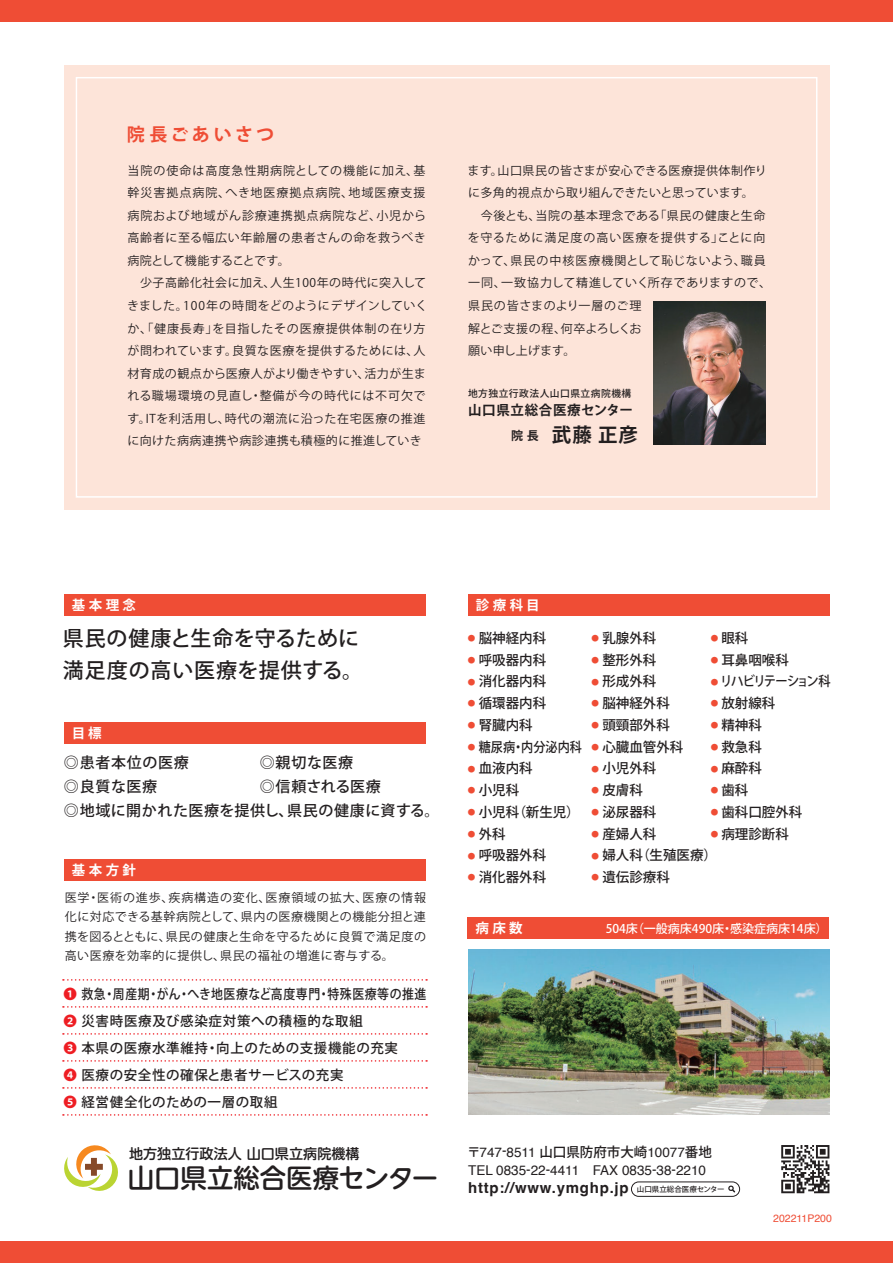
<style>
.page{position:relative;width:893px;height:1263px;background:#fff}
.page>*{position:absolute;margin:0;border:0;box-sizing:border-box;transform-origin:0 0}
.t1{font:500 26.4px "UD Shin M Go Pro";color:#231f20}
.t2{font:500 21px/31.5px "Koz Go Pr 6 N";letter-spacing:.04em;color:#231f20}
.t3{font:700 19.5px "Koz Go Pr 6 N";color:#231f20}
.t4{font:700 18px "Koz Go Pr 6 N";letter-spacing:.19em;color:#ef4d35}
.t5{font:500 15px/24px "Koz Go Pr 6 N";letter-spacing:.04em;color:#231f20}
.t6{font:700 15px "Helvetica";letter-spacing:.05em;color:#231f20}
.t7{font:500 14.1px "UD Shin M Go Pro";color:#231f20}
.t8{font:500 13.5px/21.8px "Koz Go Pr 6 N";color:#231f20}
.t9{font:500 13.5px/27px "Koz Go Pr 6 N";letter-spacing:.05em;color:#231f20;scale:.88 1}
.t10{font:13.5px/18px "Helvetica";color:#231f20}
.t11{font:700 13.5px "Koz Go Pr 6 N";letter-spacing:.25em;color:#fff}
.t12{font:700 13.5px "Koz Go Pr 6 N";letter-spacing:.05em;color:#231f20}
.t13{font:12px/22.5px "Koz Go Pr 6 N";letter-spacing:.045em;color:#231f20}
.t14{font:500 12px "Koz Go Pr 6 N";color:#fff}
.t15{font:10.5px "Helvetica";color:#ef4d35}
.t16{font:500 9.75px "Koz Go Pr 6 N";letter-spacing:.05em;color:#231f20}
.t17{font:500 7.5px "Koz Go Pr 6 N";color:#ef4d35}
.s1{font-size:12px}
.s2{color:#ee1d23}
.s3{font-family:"Koz Go Pr 6 N";font-weight:500}
.s4{font-family:"Koz Go Pr 6 N";font-weight:500;font-size:7.5px}
</style>
<div class="page">
<div style="left:0;top:0;width:893px;height:21px;background:#ef4d35"></div>
<div style="left:0;top:1242px;width:893px;height:21px;background:#ef4d35"></div>
<div style="left:64px;top:594px;width:361px;height:21px;background:#ef4d35"></div>
<div style="left:64px;top:723px;width:361px;height:21px;background:#ef4d35"></div>
<div style="left:64px;top:859px;width:361px;height:22px;background:#ef4d35"></div>
<div style="left:468px;top:917px;width:361px;height:22px;background:#ef4d35"></div>
<img style="left:468px;top:950px;width:361px;height:164px">
<div style="left:468px;top:594px;width:362px;height:21px;background:#ef4d35"></div>
<div style="left:64px;top:65px;width:765px;height:445px;background:#fde4d9"></div>
<div style="left:76px;top:77px;width:741px;height:421px;border:2px solid #fff"></div>
<img style="left:654px;top:302px;width:111px;height:142px">
<svg style="left:781px;top:1145px;width:48px;height:48px"></svg>
<svg style="left:64px;top:1145px;width:54px;height:46px"></svg>
<svg style="left:63px;top:1114px;width:364px;height:2px"></svg>
<svg style="left:63px;top:1087px;width:364px;height:2px"></svg>
<svg style="left:63px;top:1060px;width:364px;height:2px"></svg>
<svg style="left:63px;top:1033px;width:364px;height:2px"></svg>
<svg style="left:63px;top:1006px;width:364px;height:2px"></svg>
<svg style="left:63px;top:979px;width:364px;height:2px"></svg>
<svg style="left:728px;top:1185px;width:7px;height:7px"></svg>
<div style="left:631px;top:1181px;width:109px;height:16px;border:1px solid #231f20;border-radius:7px"></div>
<h3 class="t4" style="left:127px;top:124px;width:149px">院長ごあいさつ</h3>
<p class="t13" style="left:127px;top:160px;width:302px">当院の使命は高度急性期病院としての機能に加え、基幹災害拠点病院、へき地医療拠点病院、地域医療支援病院および地域がん診療連携拠点病院など、小児から高齢者に至る幅広い年齢層の患者さんの命を救うべき病院として機能することです。<br>　少子高齢化社会に加え、人生100年の時代に突入してきました。100年の時間をどのようにデザインしていくか、「健康長寿」を目指したその医療提供体制の在り方が問われています。良質な医療を提供するためには、人材育成の観点から医療人がより働きやすい、活力が生まれる職場環境の見直し・整備が今の時代には不可欠です。ITを利活用し、時代の潮流に沿った在宅医療の推進に向けた病病連携や病診連携も積極的に推進していき</p>
<p class="t13" style="left:468px;top:160px;width:305px">ます。山口県民の皆さまが安心できる医療提供体制作りに多角的視点から取り組んできたいと思っています。<br>　今後とも、当院の基本理念である「県民の健康と生命を守るために満足度の高い医療を提供する」ことに向かって、県民の中核医療機関として恥じないよう、職員一同、一致協力して精進していく所存でありますので、県民の皆さまのより一層のご理<br>解とご支援の程、何卒よろしくお<br>願い申し上げます。</p>
<p class="t16" style="left:468px;top:388px;width:165px">地方独立行政法人山口県立病院機構</p>
<p class="t12" style="left:468px;top:402px;width:166px">山口県立総合医療センター</p>
<h3 class="t3" style="left:511px;top:424px;width:129px"><span class="s1">院 長</span> 武藤 正彦</h3>
<p class="t11" style="left:72px;top:597px;width:66px">基本理念</p>
<h2 class="t2" style="left:63px;top:623px;width:302px">県民の健康と生命を守るために満足度の高い医療を提供する。</h2>
<p class="t11" style="left:72px;top:726px;width:32px">目標</p>
<p class="t5" style="left:64px;top:751px;width:377px">◎患者本位の医療<br>◎良質な医療<br>◎地域に開かれた医療を提供し、県民の健康に資する。</p>
<p class="t5" style="left:260px;top:751px;width:123px">◎親切な医療<br>◎信頼される医療</p>
<p class="t11" style="left:72px;top:863px;width:66px">基本方針</p>
<p class="t13" style="left:65px;top:888px;width:363px;line-height:19.5px;text-align:justify">医学・医術の進歩、疾病構造の変化、医療領域の拡大、医療の情報化に対応できる基幹病院として、県内の医療機関との機能分担と連携を図るとともに、県民の健康と生命を守るために良質で満足度の高い医療を効率的に提供し、県民の福祉の増進に寄与する。</p>
<p class="t9" style="left:64px;top:981px;width:414px"><span class="s2">❶</span> 救急・周産期・がん・へき地医療など高度専門・特殊医療等の推進<br><span class="s2">❷</span> 災害時医療及び感染症対策への積極的な取組<br><span class="s2">❸</span> 本県の医療水準維持・向上のための支援機能の充実<br><span class="s2">❹</span> 医療の安全性の確保と患者サービスの充実<br><span class="s2">❺</span> 経営健全化のための一層の取組</p>
<p class="t7" style="left:129px;top:1142px;width:232px">地方独立行政法人 山口県立病院機構</p>
<h1 class="t1" style="left:128px;top:1156px;width:312px">山口県立総合医療センター</h1>
<p class="t11" style="left:476px;top:597px;width:65px">診療科目</p>
<p class="t8" style="left:602px;top:627px;width:116px">乳腺外科<br>整形外科<br>形成外科<br>脳神経外科<br>頭頸部外科<br>心臓血管外科<br>小児外科<br>皮膚科<br>泌尿器科<br>産婦人科<br>婦人科（生殖医療）遺伝診療科</p>
<p class="t17" style="left:711px;top:634px;width:9px">●</p>
<p class="t8" style="left:479px;top:627px;width:105px">脳神経内科<br>呼吸器内科<br>消化器内科<br>循環器内科<br>腎臓内科<br>糖尿病・内分泌内科血液内科<br>小児科<br>小児科（新生児）外科<br>呼吸器外科<br>消化器外科</p>
<p class="t17" style="left:592px;top:634px;width:9px">●</p>
<p class="t8" style="left:720px;top:627px;width:112px">眼科<br>耳鼻咽喉科<br>リハビリテーション科放射線科<br>精神科<br>救急科<br>麻酔科<br>歯科<br>歯科口腔外科<br>病理診断科</p>
<p class="t17" style="left:468px;top:634px;width:9px">●</p>
<p class="t17" style="left:468px;top:656px;width:9px">●</p>
<p class="t17" style="left:468px;top:678px;width:9px">●</p>
<p class="t17" style="left:468px;top:699px;width:9px">●</p>
<p class="t17" style="left:468px;top:721px;width:9px">●</p>
<p class="t17" style="left:468px;top:743px;width:9px">●</p>
<p class="t17" style="left:468px;top:765px;width:9px">●</p>
<p class="t17" style="left:468px;top:786px;width:9px">●</p>
<p class="t17" style="left:468px;top:808px;width:9px">●</p>
<p class="t17" style="left:468px;top:830px;width:9px">●</p>
<p class="t17" style="left:468px;top:852px;width:9px">●</p>
<p class="t17" style="left:468px;top:873px;width:9px">●</p>
<p class="t17" style="left:592px;top:656px;width:9px">●</p>
<p class="t17" style="left:592px;top:678px;width:9px">●</p>
<p class="t17" style="left:592px;top:699px;width:9px">●</p>
<p class="t17" style="left:592px;top:721px;width:9px">●</p>
<p class="t17" style="left:592px;top:743px;width:9px">●</p>
<p class="t17" style="left:592px;top:765px;width:9px">●</p>
<p class="t17" style="left:592px;top:786px;width:9px">●</p>
<p class="t17" style="left:592px;top:808px;width:9px">●</p>
<p class="t17" style="left:592px;top:830px;width:9px">●</p>
<p class="t17" style="left:592px;top:852px;width:9px">●</p>
<p class="t17" style="left:592px;top:873px;width:9px">●</p>
<p class="t17" style="left:711px;top:656px;width:9px">●</p>
<p class="t17" style="left:711px;top:678px;width:9px">●</p>
<p class="t17" style="left:711px;top:699px;width:9px">●</p>
<p class="t17" style="left:711px;top:721px;width:9px">●</p>
<p class="t17" style="left:711px;top:743px;width:9px">●</p>
<p class="t17" style="left:711px;top:765px;width:9px">●</p>
<p class="t17" style="left:711px;top:786px;width:9px">●</p>
<p class="t17" style="left:711px;top:808px;width:9px">●</p>
<p class="t17" style="left:711px;top:830px;width:9px">●</p>
<p class="t11" style="left:475px;top:920px;width:49px">病床数</p>
<p class="t14" style="left:606px;top:922px;width:223px">504床（一般病床490床・感染症病床14床）</p>
<p class="t10" style="left:467px;top:1144px;width:246px"><span class="s3">〒</span>747-8511 <span class="s3">山口県防府市大崎</span>10077<span class="s3">番地<br></span>TEL 0835-22-4411 FAX 0835-38-2210</p>
<p class="t6" style="left:468px;top:1181px;width:258px">http://www.ymghp.jp <span class="s4">山口県立総合医療センター</span></p>
<p class="t15" style="left:773px;top:1214px;width:60px">202211P200</p>
</div>
